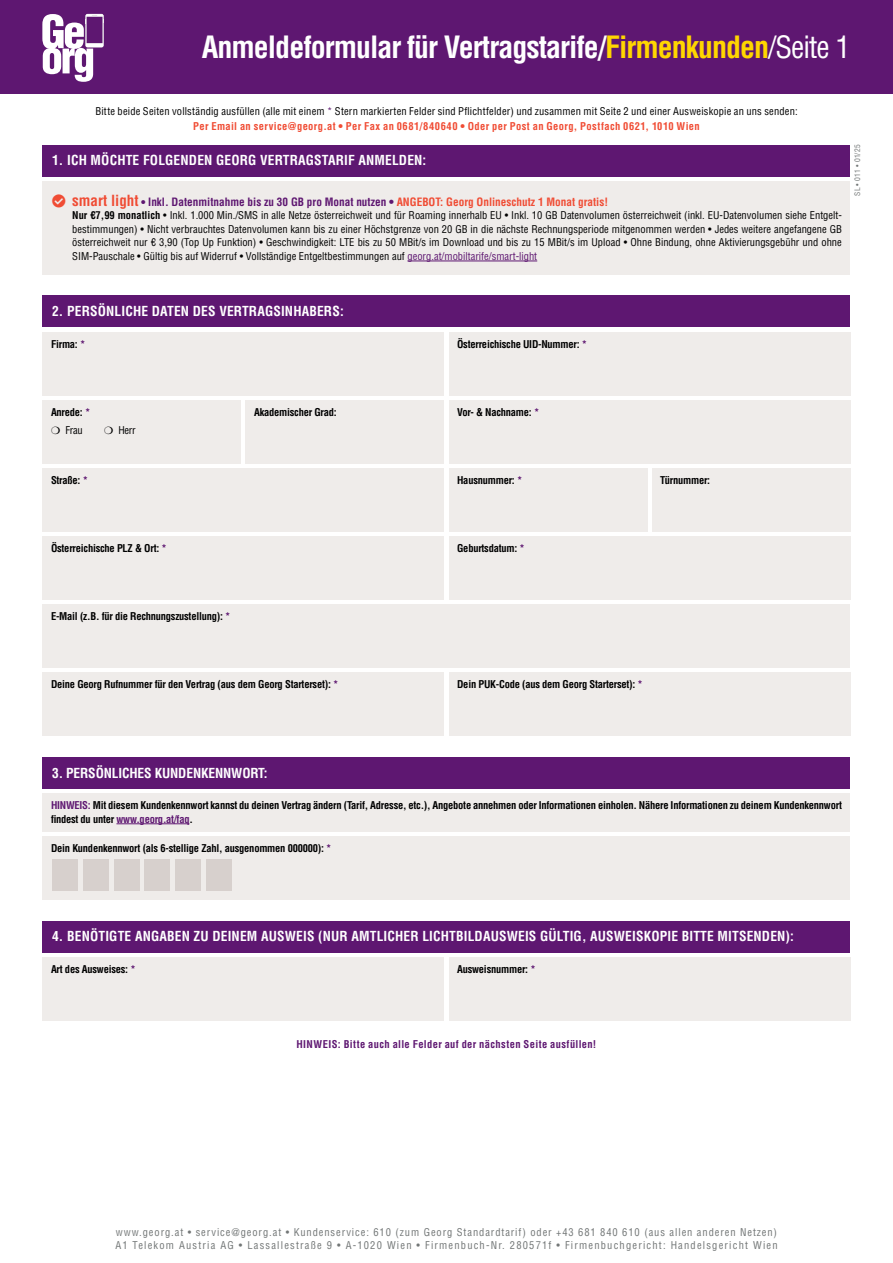
<style>
.page{position:relative;width:893px;height:1263px;background:#fff}
.page>*{position:absolute;margin:0;border:0;box-sizing:border-box;transform-origin:0 0}
.t1{font:700 condensed 30px "Helvetica LT Pro";letter-spacing:-.035em;color:#fff}
.Body_Text{font:700 condensed 13.5px "Helvetica LT Pro";letter-spacing:.01em;color:#fff}
.Body_Text-2{font:700 condensed 13.5px "Helvetica LT Pro";letter-spacing:-.01em;color:#fff}
.Body_Text-3{font:700 condensed 11.25px "Helvetica LT Pro";color:#5e1771}
.Body_Text-4{font:condensed 10.5px/13.5px "Helvetica LT Pro";letter-spacing:.015em;color:#000;text-align:justify}
.Body_Text-5{font:700 condensed 10.5px/13.5px "Helvetica LT Pro";letter-spacing:-.02em;color:#000}
.t2{font:condensed 10.5px/13.5px "Helvetica LT Pro";letter-spacing:.115em;color:#727676}
.Body_Text-6{font:700 condensed 10.5px "Helvetica LT Pro";letter-spacing:.04em;color:#f04c34}
.Body_Text-7{font:700 condensed 10.5px "Helvetica LT Pro";letter-spacing:.035em;color:#5e1771}
.Body_Text-8{font:condensed 7.5px "Helvetica LT Pro";letter-spacing:.02em;color:#727676}
.s1{color:#ffd600}
.s2{font-weight:400}
.s3{color:#5e1771}
.s4{font-size:15px;color:#f04c34}
.s5{font-size:10.5px}
.s6{color:#f04c34}
.s7{font-weight:700}
</style>
<div class="page">
<div style="left:43px;top:145px;width:807px;height:31px;background:#5e1771"></div>
<div style="left:0;top:0;width:893px;height:94px;background:#5e1771"></div>
<div style="left:43px;top:296px;width:807px;height:31px;background:#5e1771"></div>
<div style="left:449px;top:400px;width:401px;height:63px;background:#efecea"></div>
<div style="left:43px;top:400px;width:198px;height:63px;background:#efecea"></div>
<div style="left:449px;top:536px;width:401px;height:64px;background:#efecea"></div>
<div style="left:43px;top:536px;width:401px;height:64px;background:#efecea"></div>
<div style="left:43px;top:468px;width:401px;height:63px;background:#efecea"></div>
<div style="left:449px;top:672px;width:401px;height:64px;background:#efecea"></div>
<div style="left:43px;top:672px;width:401px;height:64px;background:#efecea"></div>
<div style="left:246px;top:400px;width:198px;height:63px;background:#efecea"></div>
<div style="left:449px;top:468px;width:198px;height:63px;background:#efecea"></div>
<div style="left:652px;top:468px;width:198px;height:63px;background:#efecea"></div>
<svg style="left:42px;top:14px;width:62px;height:68px"></svg>
<div style="left:449px;top:332px;width:401px;height:63px;background:#efecea"></div>
<div style="left:43px;top:332px;width:401px;height:63px;background:#efecea"></div>
<div style="left:43px;top:757px;width:807px;height:32px;background:#5e1771"></div>
<div style="left:43px;top:836px;width:807px;height:63px;background:#efecea"></div>
<div style="left:52px;top:859px;width:26px;height:32px;background:#d7d0cd"></div>
<div style="left:43px;top:793px;width:807px;height:38px;background:#efecea"></div>
<hr style="left:116px;top:823px;width:73px;height:1px;background:#5e1771">
<div style="left:83px;top:859px;width:25px;height:32px;background:#d7d0cd"></div>
<div style="left:114px;top:859px;width:25px;height:32px;background:#d7d0cd"></div>
<div style="left:145px;top:859px;width:25px;height:32px;background:#d7d0cd"></div>
<div style="left:175px;top:859px;width:26px;height:32px;background:#d7d0cd"></div>
<div style="left:206px;top:859px;width:26px;height:32px;background:#d7d0cd"></div>
<div style="left:43px;top:921px;width:807px;height:31px;background:#5e1771"></div>
<div style="left:449px;top:957px;width:401px;height:63px;background:#efecea"></div>
<div style="left:43px;top:957px;width:401px;height:63px;background:#efecea"></div>
<div style="left:43px;top:181px;width:807px;height:93px;background:#efecea"></div>
<hr style="left:407px;top:261px;width:130px;height:1px;background:#5e1771">
<div style="left:43px;top:604px;width:807px;height:64px;background:#efecea"></div>
<p class="t1" style="left:202px;top:27px;width:650px">Anmeldeformular für Vertragstarife/<span class="s1">Firmenkunden</span><span class="s2">/Seite 1</span></p>
<p class="Body_Text-4" style="left:95px;top:105px;width:704px">Bitte beide Seiten vollständig ausfüllen (alle mit einem <span class="s3">*</span> Stern markierten Felder sind Pflichtfelder) und zusammen mit Seite 2 und einer Ausweiskopie an uns senden:</p>
<p class="Body_Text-6" style="left:193px;top:119px;width:508px">Per Email an service@georg.at • Per Fax an 0681/840640 • Oder per Post an Georg, Postfach 0621, 1010 Wien</p>
<p class="Body_Text" style="left:52px;top:151px;width:376px">1. ICH MÖCHTE FOLGENDEN GEORG VERTRAGSTARIF ANMELDEN:</p>
<p class="Body_Text-3" style="left:72px;top:194px;width:537px"><span class="s4">smart light</span> <span class="s5">•</span> Inkl. Datenmitnahme bis zu 30 GB pro Monat nutzen • <span class="s6">ANGEBOT: Georg Onlineschutz 1 Monat gratis!</span></p>
<p class="Body_Text-4" style="left:72px;top:209px;width:771px"><span class="s7">Nur €7,99 monatlich</span> • Inkl. 1.000 Min./SMS in alle Netze österreichweit und für Roaming innerhalb EU • Inkl. 10 GB Datenvolumen österreichweit (inkl. EU-Datenvolumen siehe Entgelt&shy;bestimmungen) • Nicht verbrauchtes Datenvolumen kann bis zu einer Höchstgrenze von 20 GB in die nächste Rechnungsperiode mitgenommen werden • Jedes weitere angefangene GB österreichweit nur € 3,90 (Top Up Funktion) • Geschwindigkeit: LTE bis zu 50 MBit/s im Download und bis zu 15 MBit/s im Upload • Ohne Bindung, ohne Aktivierungsgebühr und ohne SIM-Pauschale • Gültig bis auf Widerruf • Vollständige Entgeltbestimmungen auf <span class="s3">georg.at/mobiltarife/smart-light</span></p>
<p class="Body_Text-8" style="left:853px;top:196px;width:53px;rotate:-90deg">SL • 011 • 01/25</p>
<p class="Body_Text" style="left:52px;top:302px;width:293px">2. PERSÖNLICHE DATEN DES VERTRAGSINHABERS:</p>
<p class="Body_Text-5" style="left:51px;top:337px;width:36px">Firma: <span class="s3">*</span></p>
<p class="Body_Text-5" style="left:457px;top:337px;width:132px">Österreichische UID-Nummer: <span class="s3">*</span></p>
<p class="Body_Text-5" style="left:51px;top:405px;width:41px">Anrede: <span class="s3">*</span></p>
<p class="Body_Text-5" style="left:457px;top:405px;width:84px">Vor- &amp; Nachname: <span class="s3">*</span></p>
<p class="Body_Text-4" style="left:51px;top:423px;width:33px">❍ Frau</p>
<p class="Body_Text-4" style="left:104px;top:423px;width:33px">❍ Herr</p>
<p class="Body_Text-5" style="left:254px;top:405px;width:84px">Akademischer Grad:</p>
<p class="Body_Text-5" style="left:51px;top:473px;width:38px">Straße: <span class="s3">*</span></p>
<p class="Body_Text-5" style="left:457px;top:473px;width:67px">Hausnummer: <span class="s3">*</span></p>
<p class="Body_Text-5" style="left:660px;top:473px;width:52px">Türnummer:</p>
<p class="Body_Text-5" style="left:51px;top:541px;width:117px">Österreichische PLZ &amp; Ort: <span class="s3">*</span></p>
<p class="Body_Text-5" style="left:457px;top:541px;width:69px">Geburtsdatum: <span class="s3">*</span></p>
<p class="Body_Text-5" style="left:51px;top:609px;width:181px">E-Mail (z.B. für die Rechnungszustellung): <span class="s3">*</span></p>
<p class="Body_Text-5" style="left:51px;top:677px;width:289px">Deine Georg Rufnummer für den Vertrag (aus dem Georg Starterset): <span class="s3">*</span></p>
<p class="Body_Text-5" style="left:457px;top:677px;width:187px">Dein PUK-Code (aus dem Georg Starterset): <span class="s3">*</span></p>
<p class="Body_Text-2" style="left:52px;top:764px;width:217px">3. PERSÖNLICHES KUNDENKENNWORT:</p>
<p class="Body_Text-5" style="left:51px;top:798px;width:792px"><span class="s3">HINWEIS:</span> Mit diesem Kundenkennwort kannst du deinen Vertrag ändern (Tarif, Adresse, etc.), Angebote annehmen oder Informationen einholen. Nähere Informationen zu deinem Kundenkennwort findest du unter <span class="s3">www.georg.at/faq</span>.</p>
<p class="Body_Text-5" style="left:51px;top:841px;width:282px">Dein Kundenkennwort (als 6-stellige Zahl, ausgenommen 000000): <span class="s3">*</span></p>
<p class="Body_Text" style="left:52px;top:927px;width:743px">4. BENÖTIGTE ANGABEN ZU DEINEM AUSWEIS (NUR AMTLICHER LICHTBILDAUSWEIS GÜLTIG, AUSWEISKOPIE BITTE MITSENDEN):</p>
<p class="Body_Text-5" style="left:51px;top:962px;width:86px">Art des Ausweises: <span class="s3">*</span></p>
<p class="Body_Text-5" style="left:457px;top:962px;width:80px">Ausweisnummer: <span class="s3">*</span></p>
<p class="Body_Text-7" style="left:296px;top:1037px;width:301px">HINWEIS: Bitte auch alle Felder auf der nächsten Seite ausfüllen!</p>
<p class="t2" style="left:115px;top:1225px;width:664px">www.georg.at • service@georg.at • Kundenservice: 610 (zum Georg Standardtarif) oder +43 681 840 610 (aus allen anderen Netzen)<br>A1 Telekom Austria AG • Lassallestraße 9 • A-1020 Wien • Firmenbuch-Nr. 280571f • Firmenbuchgericht: Handelsgericht Wien</p>
</div>
